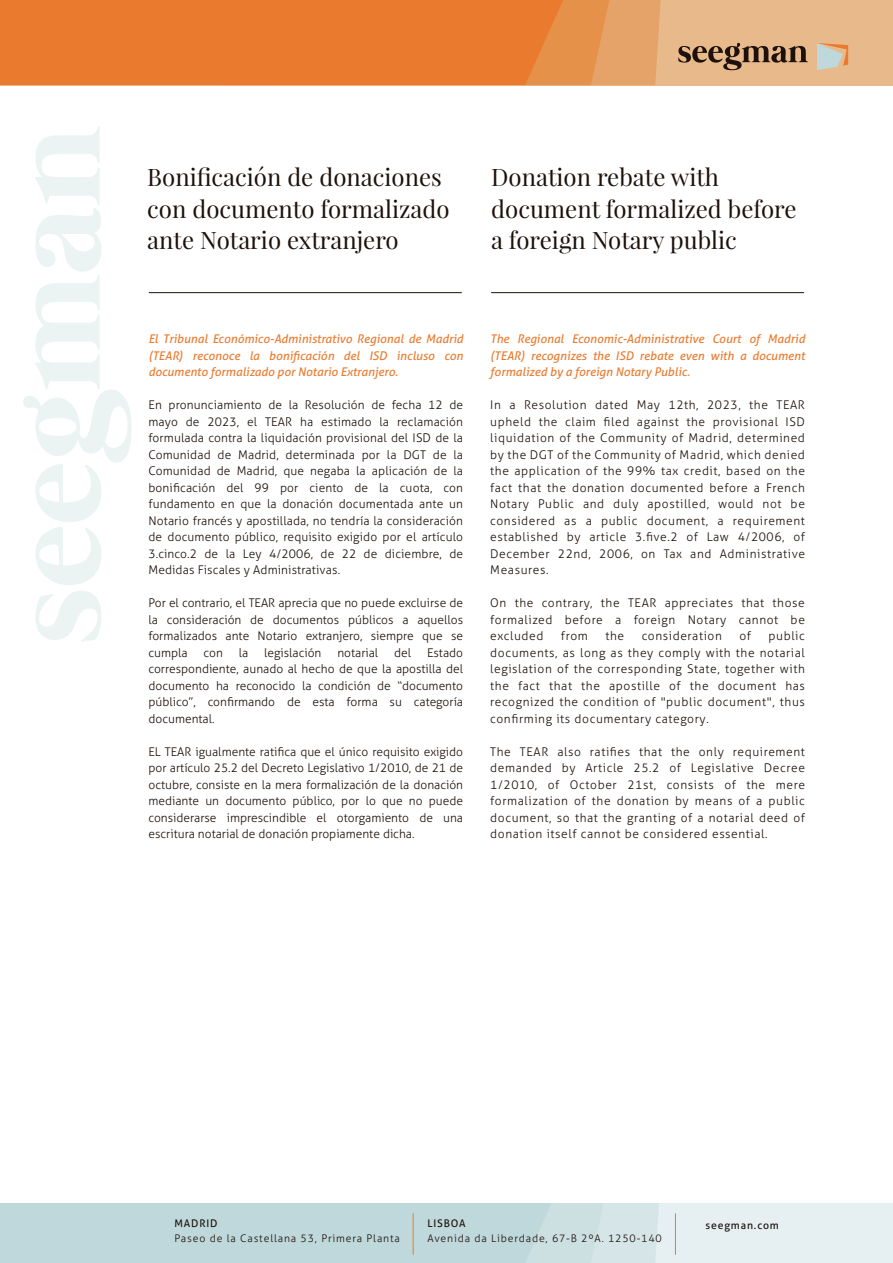
<style>
.page{position:relative;width:893px;height:1263px;background:#fff}
.page>*{position:absolute;margin:0;border:0;box-sizing:border-box;transform-origin:0 0}
.t1{font:24px/31.5px "Playfair Display";color:#1d110c}
.t2{font:300 12px/16.5px "Aller";letter-spacing:.01em;color:#1d110c;text-align:justify}
.t3{font:italic 12px/16.5px "Aller";color:#ea7b2e;text-align:justify}
.t4{font:300 12px "Aller";letter-spacing:.05em;color:#1d110c}
.t5{font:300 10.5px "Aller";letter-spacing:.08em;color:#1d110c}
.t6{font:10.5px "Aller";letter-spacing:.08em;color:#1d110c}
</style>
<div class="page">
<div style="left:0;top:0;width:893px;height:85px;background:#e8b98a"></div>
<svg style="left:563px;top:0;width:98px;height:85px"></svg>
<div style="left:0;top:0;width:563px;height:85px;background:#ea7b2e"></div>
<svg style="left:678px;top:43px;width:130px;height:27px"></svg>
<svg style="left:817px;top:43px;width:31px;height:27px"></svg>
<svg style="left:35px;top:591px;width:66px;height:51px"></svg>
<svg style="left:23px;top:126px;width:109px;height:459px"></svg>
<div style="left:0;top:1203px;width:893px;height:60px;background:#e6eff1"></div>
<svg style="left:0;top:1203px;width:659px;height:60px"></svg>
<hr style="left:413px;top:1213px;width:1px;height:41px;background:#ea7b2e">
<hr style="left:675px;top:1213px;width:1px;height:41px;background:#ea7b2e">
<hr style="left:149px;top:292px;width:313px;height:1px;background:#1d110c">
<hr style="left:491px;top:292px;width:313px;height:1px;background:#1d110c">
<h1 class="t1" style="left:147px;top:161px;width:304px">Bonificación de donaciones con documento formalizado ante Notario extranjero</h1>
<h1 class="t1" style="left:491px;top:161px;width:307px">Donation rebate with document formalized before a foreign Notary public</h1>
<p class="t3" style="left:148px;top:331px;width:316px">El Tribunal Económico-Administrativo Regional de Madrid (TEAR) reconoce la bonificación del ISD incluso con documento formalizado por Notario Extranjero.</p>
<p class="t2" style="left:148px;top:397px;width:316px">En pronunciamiento de la Resolución de fecha 12 de mayo de 2023, el TEAR ha estimado la reclamación formulada contra la liquidación provisional del ISD de la Comunidad de Madrid, determinada por la DGT de la Comunidad de Madrid, que negaba la aplicación de la bonificación del 99 por ciento de la cuota, con fundamento en que la donación documentada ante un Notario francés y apostillada, no tendría la consideración de documento público, requisito exigido por el artículo 3.cinco.2 de la Ley 4/2006, de 22 de diciembre, de Medidas Fiscales y Administrativas.</p>
<p class="t2" style="left:148px;top:595px;width:316px">Por el contrario, el TEAR aprecia que no puede excluirse de la consideración de documentos públicos a aquellos formalizados ante Notario extranjero, siempre que se cumpla</p>
<p class="t2" style="left:148px;top:644px;width:316px;text-indent:279px">Estado correspondiente, aunado al hecho de que la apostilla del documento ha reconocido la condición de “documento público”, confirmando de esta forma su categoría documental.</p>
<p class="t2" style="left:148px;top:743px;width:316px">EL TEAR igualmente ratifica que el único requisito exigido por artículo 25.2 del Decreto Legislativo 1/2010, de 21 de octubre, consiste en la mera formalización de la donación mediante un documento público, por lo que no puede considerarse imprescindible el otorgamiento de una escritura notarial de donación propiamente dicha.</p>
<p class="t2" style="left:204px;top:644px;width:21px">con</p>
<p class="t2" style="left:239px;top:644px;width:11px">la</p>
<p class="t2" style="left:264px;top:644px;width:59px">legislación</p>
<p class="t2" style="left:337px;top:644px;width:42px">notarial</p>
<p class="t2" style="left:394px;top:644px;width:19px">del</p>
<p class="t3" style="left:490px;top:331px;width:316px">The Regional Economic-Administrative Court of Madrid (TEAR) recognizes the ISD rebate even with a document formalized by a foreign Notary Public.</p>
<p class="t2" style="left:490px;top:397px;width:316px">In a Resolution dated May 12th, 2023, the TEAR upheld the claim filed against the provisional ISD liquidation of the Community of Madrid, determined by the DGT of the Community of Madrid, which denied the application of the 99% tax credit, based on the fact that the donation documented before a French Notary Public and duly apostilled, would not be considered as a public document, a requirement established by article 3.five.2 of Law 4/2006, of December 22nd, 2006, on Tax and Administrative Measures.</p>
<p class="t2" style="left:490px;top:595px;width:316px">On the contrary, the TEAR appreciates that those formalized before a foreign Notary cannot be excluded</p>
<p class="t2" style="left:561px;top:628px;width:28px">from</p>
<p class="t2" style="left:605px;top:628px;width:20px">the</p>
<p class="t4" style="left:642px;top:629px;width:82px">consideration</p>
<p class="t2" style="left:739px;top:628px;width:13px">of</p>
<p class="t2" style="left:490px;top:628px;width:316px;text-indent:278px">public documents, as long as they comply with the notarial legislation of the corresponding State, together with the fact that the apostille of the document has recognized the condition of "public document", thus confirming its documentary category.</p>
<p class="t2" style="left:490px;top:743px;width:316px">The TEAR also ratifies that the only requirement demanded by Article 25.2 of Legislative Decree 1/2010, of October 21st, consists of the mere formalization of the donation by means of a public document, so that the granting of a notarial deed of donation itself cannot be considered essential.</p>
<p class="t6" style="left:174px;top:1217px;width:45px">MADRID</p>
<p class="t5" style="left:174px;top:1232px;width:227px">Paseo de la Castellana 53, Primera Planta</p>
<p class="t6" style="left:427px;top:1217px;width:40px">LISBOA</p>
<p class="t5" style="left:427px;top:1232px;width:236px">Avenida da Liberdade, 67-B 2ºA. 1250-140</p>
<p class="t6" style="left:705px;top:1218px;width:75px">seegman.com</p>
</div>
